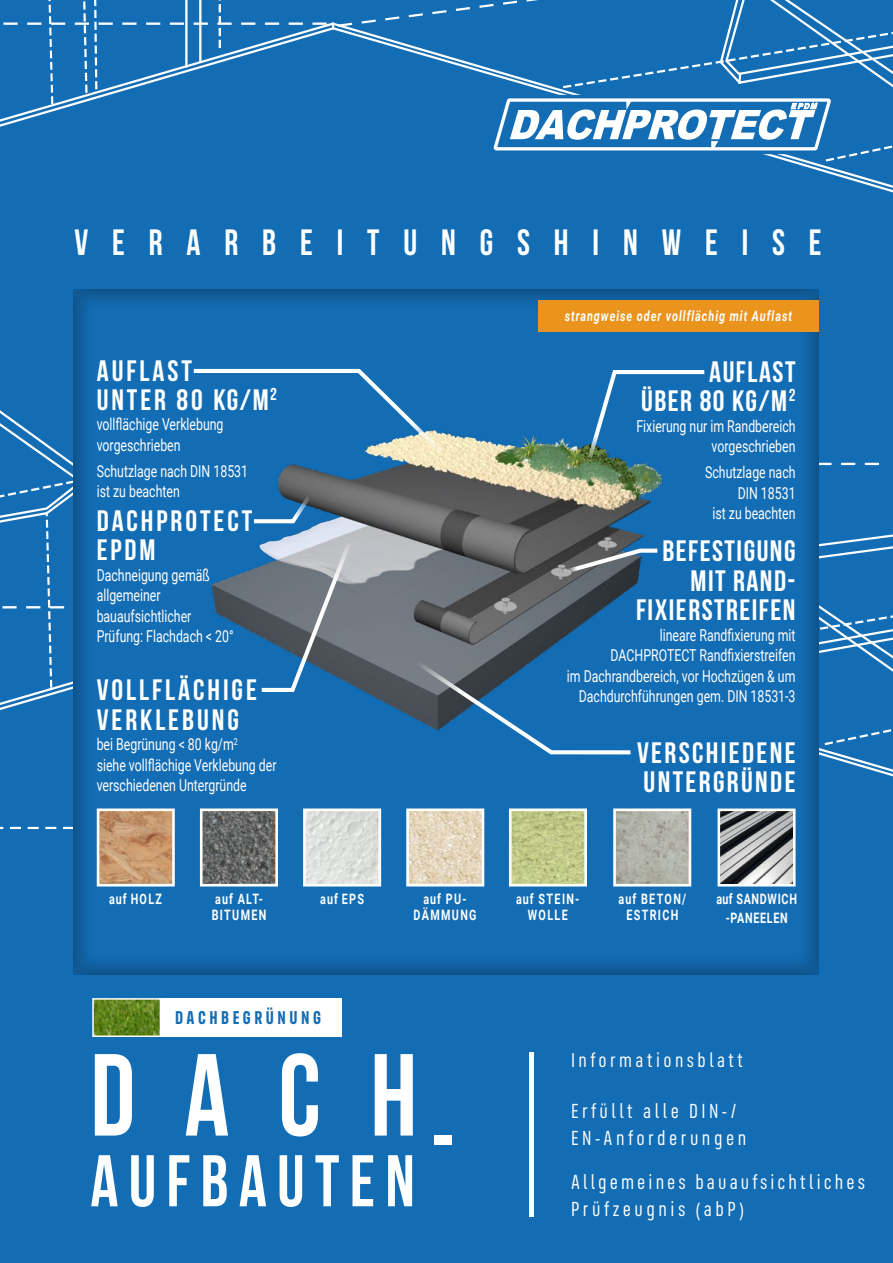
<style>
.page{position:relative;width:893px;height:1263px;background:#fff}
.page>*{position:absolute;margin:0;border:0;box-sizing:border-box;transform-origin:0 0}
.t1{font:700 116.4px "Bebas Neue";color:#fff;scale:.94 1}
.t2{font:700 93.75px "Bebas Neue";color:#fff;scale:.94 1}
.t3{font:700 73.05px "Bebas Neue";letter-spacing:.15em;color:#fff;scale:.94 1}
.t4{font:700 36.6px "Bebas Neue";letter-spacing:.695em;color:#fff;scale:.94 1}
.t5{font:700 29.55px/28.8px "Bebas Neue";letter-spacing:.1em;color:#fff}
.t6{font:700 29.55px/29.5px "Bebas Neue";letter-spacing:.05em;color:#fff;text-align:right}
.t7{font:700 29.55px/29.5px "Bebas Neue";letter-spacing:.08em;color:#fff}
.t8{font:20.7px/27px "FS Industrie Cd";letter-spacing:.175em;color:#fff;scale:.94 1}
.t9{font:20.25px "FS Industrie Cd";letter-spacing:.18em;color:#fff;scale:.94 1}
.t10{font:700 18.75px "FS Industrie Cd";letter-spacing:.2em;color:#136db5;scale:.94 1}
.t11{font:16.5px/20.5px "Roboto";color:#fff;scale:.75 1}
.t12{font:700 14.4px/15.9px "Roboto";letter-spacing:.125em;color:#fff;text-align:center;scale:.75 1}
.t13{font:italic 700 14.4px "Roboto";letter-spacing:.09em;color:#fff;scale:.75 1}
.t14{font:700 14.4px/19.2px "Roboto";letter-spacing:.065em;color:#fff;text-align:center;scale:.75 1}
</style>
<div class="page">
<div style="left:0;top:218px;width:893px;height:1045px;background:#136db5"></div>
<svg style="left:0;top:410px;width:60px;height:300px"></svg>
<hr style="left:530px;top:1052px;width:4px;height:164px;background:#fff">
<div style="left:157px;top:998px;width:185px;height:39px;background:#fff"></div>
<img style="left:95px;top:1001px;width:63px;height:33px">
<div style="left:92px;top:998px;width:69px;height:39px;border:2px solid #fff"></div>
<svg style="left:0;top:0;width:893px;height:218px;background:#2578ba"></svg>
<div style="left:60px;top:279px;width:772px;height:696px;background:#000;opacity:.84"></div>
<div style="left:539px;top:301px;width:280px;height:31px;background:#ea941e"></div>
<img style="left:101px;top:812px;width:70px;height:70px">
<div style="left:97px;top:808px;width:78px;height:78px;border:3px solid #fff"></div>
<img style="left:204px;top:812px;width:70px;height:70px">
<div style="left:200px;top:808px;width:78px;height:78px;border:3px solid #fff"></div>
<img style="left:307px;top:812px;width:70px;height:70px">
<div style="left:303px;top:808px;width:78px;height:78px;border:3px solid #fff"></div>
<img style="left:410px;top:812px;width:70px;height:70px">
<div style="left:406px;top:808px;width:78px;height:78px;border:3px solid #fff"></div>
<img style="left:513px;top:812px;width:70px;height:70px">
<div style="left:509px;top:808px;width:78px;height:78px;border:3px solid #fff"></div>
<img style="left:617px;top:812px;width:70px;height:70px">
<div style="left:613px;top:808px;width:78px;height:78px;border:3px solid #fff"></div>
<img style="left:722px;top:812px;width:69px;height:70px">
<div style="left:718px;top:808px;width:77px;height:78px;border:3px solid #fff"></div>
<svg style="left:190px;top:367px;width:703px;height:421px"></svg>
<h3 class="t4" style="left:74px;top:222px;width:796px">VERARBEITUNGSHINWEISE</h3>
<h3 class="t5" style="left:97px;top:356px;width:182px">AUFLAST<br>UNTER 80 KG/M<sup>2</sup></h3>
<p class="t11" style="left:97px;top:413px;width:171px">vollflächige Verklebung vorgeschrieben</p>
<p class="t11" style="left:97px;top:460px;width:203px">Schutzlage nach DIN 18531 ist zu beachten</p>
<h3 class="t5" style="left:97px;top:506px;width:157px">DACHPROTECT<br>EPDM</h3>
<p class="t11" style="left:97px;top:564px;width:184px">Dachneigung gemäß allgemeiner bauaufsichtlicher<br>Prüfung: Flachdach &lt; 20°</p>
<h3 class="t5" style="left:97px;top:675px;width:162px;line-height:29.5px">VOLLFLÄCHIGE<br>VERKLEBUNG</h3>
<p class="t11" style="left:97px;top:733px;width:241px">bei Begrünung &lt; 80 kg/m<sup>2<br></sup>siehe vollflächige Verklebung der verschiedenen Untergründe</p>
<p class="t13" style="left:565px;top:305px;width:305px">strangweise oder vollflächig mit Auflast</p>
<h3 class="t6" style="left:641px;top:357px;width:156px;line-height:28.8px">AUFLAST<br>ÜBER 80 KG/M<sup>2</sup></h3>
<p class="t11" style="left:636px;top:415px;width:214px;text-align:right">Fixierung nur im Randbereich vorgeschrieben</p>
<p class="t11" style="left:705px;top:461px;width:122px;text-align:right">Schutzlage nach<br>DIN 18531<br>ist zu beachten</p>
<h3 class="t6" style="left:636px;top:536px;width:161px">BEFESTIGUNG<br>MIT RAND-<br>FIXIERSTREIFEN</h3>
<p class="t11" style="left:567px;top:624px;width:306px;text-align:right">lineare Randfixierung mit<br>DACHPROTECT Randfixierstreifen<br>im Dachrandbereich, vor Hochzügen &amp; um Dachdurchführungen gem. DIN 18531-3</p>
<h3 class="t7" style="left:637px;top:737px;width:160px">VERSCHIEDENE<br>UNTERGRÜNDE</h3>
<p class="t12" style="left:109px;top:891px;width:72px">auf HOLZ</p>
<p class="t12" style="left:212px;top:891px;width:75px;text-align:left">auf ALT-<br>BITUMEN</p>
<p class="t12" style="left:320px;top:891px;width:60px">auf EPS</p>
<p class="t12" style="left:413px;top:891px;width:86px">auf PU-<br>DÄMMUNG</p>
<p class="t12" style="left:619px;top:891px;width:92px">auf BETON/<br>ESTRICH</p>
<p class="t14" style="left:716px;top:889px;width:109px">auf SANDWICH -PANEELEN</p>
<p class="t12" style="left:516px;top:891px;width:86px">auf STEIN-<br>WOLLE</p>
<p class="t10" style="left:175px;top:1006px;width:157px">DACHBEGRÜNUNG</p>
<h1 class="t1" style="left:90px;top:1031px;width:349px">DACH</h1>
<h3 class="t3" style="left:90px;top:1141px;width:347px">AUFBAUTEN</h3>
<h2 class="t2" style="left:431px;top:1089px;width:27px">-</h2>
<p class="t9" style="left:571px;top:1048px;width:184px">Informationsblatt</p>
<p class="t8" style="left:571px;top:1098px;width:188px">Erfüllt alle DIN-/<br>EN-Anforderungen</p>
<p class="t8" style="left:571px;top:1168px;width:314px">Allgemeines bauaufsichtliches<br>Prüfzeugnis (abP)</p>
</div>
